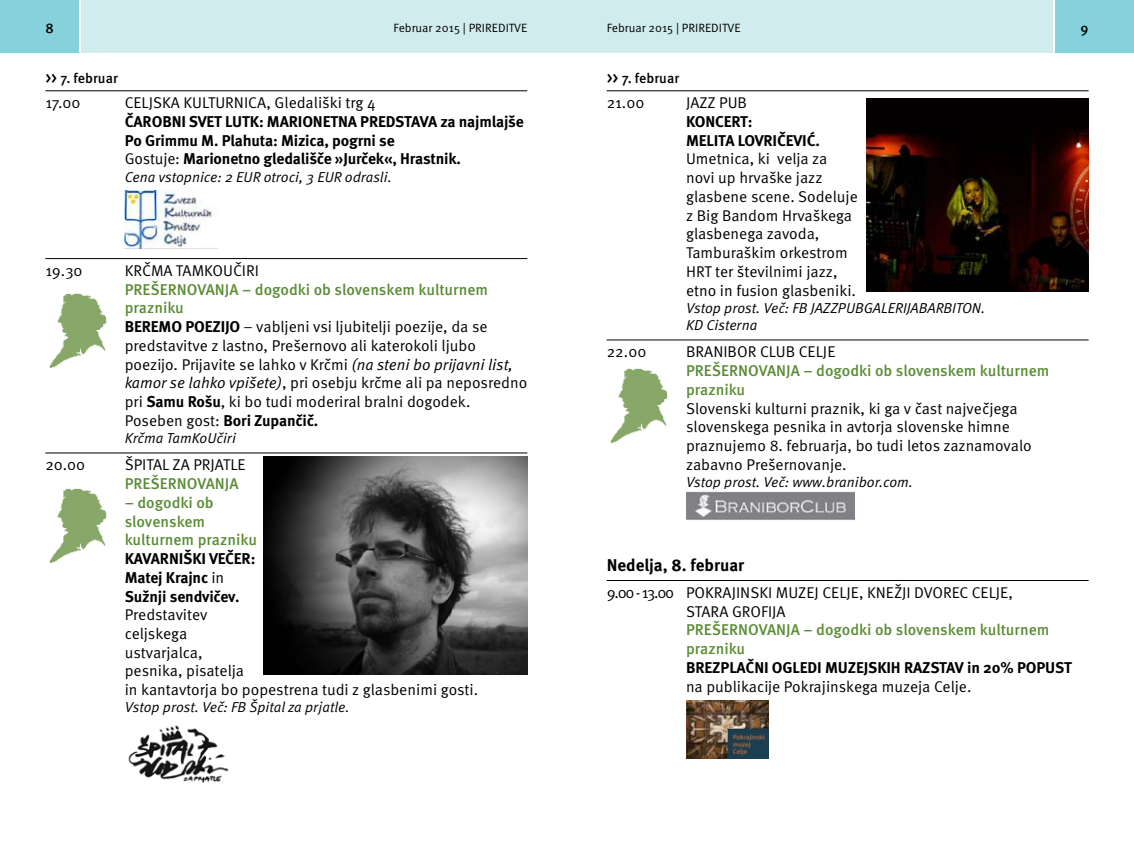
<style>
.page{position:relative;width:1134px;height:851px;background:#fff}
.page>*{position:absolute;margin:0;border:0;box-sizing:border-box;transform-origin:0 0}
.t1{font:700 17px "Meta Pro";color:#000}
.t2{font:15.6px/18.8px "Meta Pro";color:#000}
.t3{font:700 15.6px/18.8px "Meta Pro";letter-spacing:-.01em;color:#000}
.t4{font:500 15.6px/18.8px "Meta Pro";color:#5a8c36}
.t5{font:italic 14.4px/17.2px "Meta Pro";color:#000}
.t6{font:500 14px "Meta Pro";color:#000}
.t7{font:12px "Meta Pro";color:#000}
.s1{font-size:15.6px}
.s2{font-weight:400}
.s3{font-weight:500;color:#5a8c36}
.s4{font-weight:700}
.s5{font-style:italic}
</style>
<div class="page">
<div style="left:0;top:0;width:567px;height:53px;background:#d0ecef"></div>
<div style="left:0;top:0;width:79px;height:53px;background:#85d2dc"></div>
<div style="left:567px;top:0;width:567px;height:53px;background:#d0ecef"></div>
<div style="left:1054px;top:0;width:80px;height:53px;background:#85d2dc"></div>
<hr style="left:45px;top:90px;width:482px;height:1px;background:#000">
<hr style="left:45px;top:258px;width:482px;height:1px;background:#000">
<hr style="left:45px;top:452px;width:482px;height:1px;background:#000">
<img style="left:125px;top:190px;width:93px;height:59px">
<img style="left:128px;top:725px;width:101px;height:57px">
<hr style="left:607px;top:90px;width:482px;height:1px;background:#000">
<hr style="left:607px;top:339px;width:482px;height:1px;background:#000">
<hr style="left:607px;top:580px;width:482px;height:1px;background:#000">
<img style="left:686px;top:491px;width:168px;height:29px">
<img style="left:686px;top:700px;width:83px;height:58px">
<img style="left:49px;top:293px;width:58px;height:76px">
<img style="left:49px;top:488px;width:58px;height:76px">
<img style="left:610px;top:368px;width:58px;height:76px">
<img style="left:264px;top:456px;width:263px;height:218px">
<hr style="left:79px;top:0;width:2px;height:53px;background:#fff">
<hr style="left:1053px;top:0;width:2px;height:53px;background:#fff">
<img style="left:867px;top:98px;width:222px;height:193px">
<p class="t6" style="left:45px;top:20px;width:10px">8</p>
<p class="t7" style="left:393px;top:20px;width:135px">Februar 2015 | PRIREDITVE</p>
<p class="t7" style="left:607px;top:20px;width:135px">Februar 2015 | PRIREDITVE</p>
<p class="t6" style="left:1081px;top:20px;width:9px">9</p>
<p class="t6" style="left:45px;top:69px;width:74px"><span class="s1">&gt;&gt;</span> 7. februar</p>
<p class="t6" style="left:607px;top:69px;width:74px"><span class="s1">&gt;&gt;</span> 7. februar</p>
<p class="t2" style="left:45px;top:94px;width:37px">17.00</p>
<p class="t2" style="left:125px;top:94px;width:252px">CELJSKA KULTURNICA, Gledališki trg 4</p>
<p class="t3" style="left:125px;top:113px;width:401px">ČAROBNI SVET LUTK: MARIONETNA PREDSTAVA za najmlajše<br>Po Grimmu M. Plahuta: Mizica, pogrni se<br><span class="s2">Gostuje:</span> Marionetno gledališče »Jurček«, Hrastnik.</p>
<p class="t5" style="left:125px;top:168px;width:269px">Cena vstopnice: 2 EUR otroci, 3 EUR odrasli.</p>
<p class="t2" style="left:607px;top:94px;width:39px">21.00</p>
<p class="t2" style="left:686px;top:94px;width:62px">JAZZ PUB</p>
<p class="t3" style="left:686px;top:113px;width:135px">KONCERT:<br>MELITA LOVRIČEVIĆ.</p>
<p class="t2" style="left:686px;top:150px;width:173px">Umetnica, ki velja za novi up hrvaške jazz glasbene scene. Sodeluje z Big Bandom Hrvaškega glasbenega zavoda,<br>Tamburaškim orkestrom<br>HRT ter številnimi jazz, etno in fusion glasbeniki.</p>
<p class="t5" style="left:686px;top:299px;width:301px">Vstop prost. Več: FB JAZZPUBGALERIJABARBITON.<br>KD Cisterna</p>
<p class="t2" style="left:607px;top:343px;width:41px">22.00</p>
<p class="t2" style="left:686px;top:343px;width:151px">BRANIBOR CLUB CELJE</p>
<p class="t4" style="left:686px;top:362px;width:365px">PREŠERNOVANJA – dogodki ob slovenskem kulturnem prazniku</p>
<p class="t2" style="left:686px;top:399px;width:347px">Slovenski kulturni praznik, ki ga v čast največjega slovenskega pesnika in avtorja slovenske himne praznujemo 8. februarja, bo tudi letos zaznamovalo zabavno Prešernovanje.</p>
<p class="t5" style="left:686px;top:474px;width:229px">Vstop prost. Več: www.branibor.com.</p>
<p class="t2" style="left:45px;top:261px;width:39px">19.30</p>
<p class="t2" style="left:125px;top:261px;width:136px">KRČMA TAMKOUČIRI</p>
<p class="t2" style="left:125px;top:280px;width:404px"><span class="s3">PREŠERNOVANJA – dogodki ob slovenskem kulturnem prazniku<br></span><span class="s4">BEREMO POEZIJO</span> – vabljeni vsi ljubitelji poezije, da se predstavitve z lastno, Prešernovo ali katerokoli ljubo poezijo. Prijavite se lahko v Krčmi <span class="s5">(na steni bo prijavni list, kamor se lahko vpišete)</span>, pri osebju krčme ali pa neposredno pri <span class="s4">Samu Rošu</span>, ki bo tudi moderiral bralni dogodek.<br>Poseben gost: <span class="s4">Bori Zupančič.</span></p>
<p class="t5" style="left:125px;top:430px;width:113px">Krčma TamKoUčiri</p>
<p class="t2" style="left:45px;top:456px;width:41px">20.00</p>
<p class="t2" style="left:125px;top:456px;width:122px">ŠPITAL ZA PRJATLE</p>
<p class="t4" style="left:125px;top:474px;width:115px">PREŠERNOVANJA</p>
<p class="t4" style="left:125px;top:493px;width:134px">– dogodki ob slovenskem kulturnem prazniku</p>
<p class="t3" style="left:125px;top:549px;width:132px">KAVARNIŠKI VEČER:<br>Matej Krajnc <span class="s2">in<br></span>Sužnji sendvičev.</p>
<p class="t2" style="left:125px;top:606px;width:355px">Predstavitev<br>celjskega<br>ustvarjalca,<br>pesnika, pisatelja<br>in kantavtorja bo popestrena tudi z glasbenimi gosti.</p>
<p class="t5" style="left:125px;top:699px;width:226px">Vstop prost. Več: FB Špital za prjatle.</p>
<p class="t1" style="left:607px;top:554px;width:139px">Nedelja, 8. februar</p>
<p class="t2" style="left:686px;top:583px;width:328px;text-indent:-79px">9.00 - 13.00 POKRAJINSKI MUZEJ CELJE, KNEŽJI DVOREC CELJE,<br>STARA GROFIJA</p>
<p class="t4" style="left:686px;top:621px;width:365px">PREŠERNOVANJA – dogodki ob slovenskem kulturnem prazniku</p>
<p class="t3" style="left:686px;top:658px;width:387px">BREZPLAČNI OGLEDI MUZEJSKIH RAZSTAV in 20% POPUST</p>
<p class="t2" style="left:686px;top:677px;width:287px">na publikacije Pokrajinskega muzeja Celje.</p>
</div>
